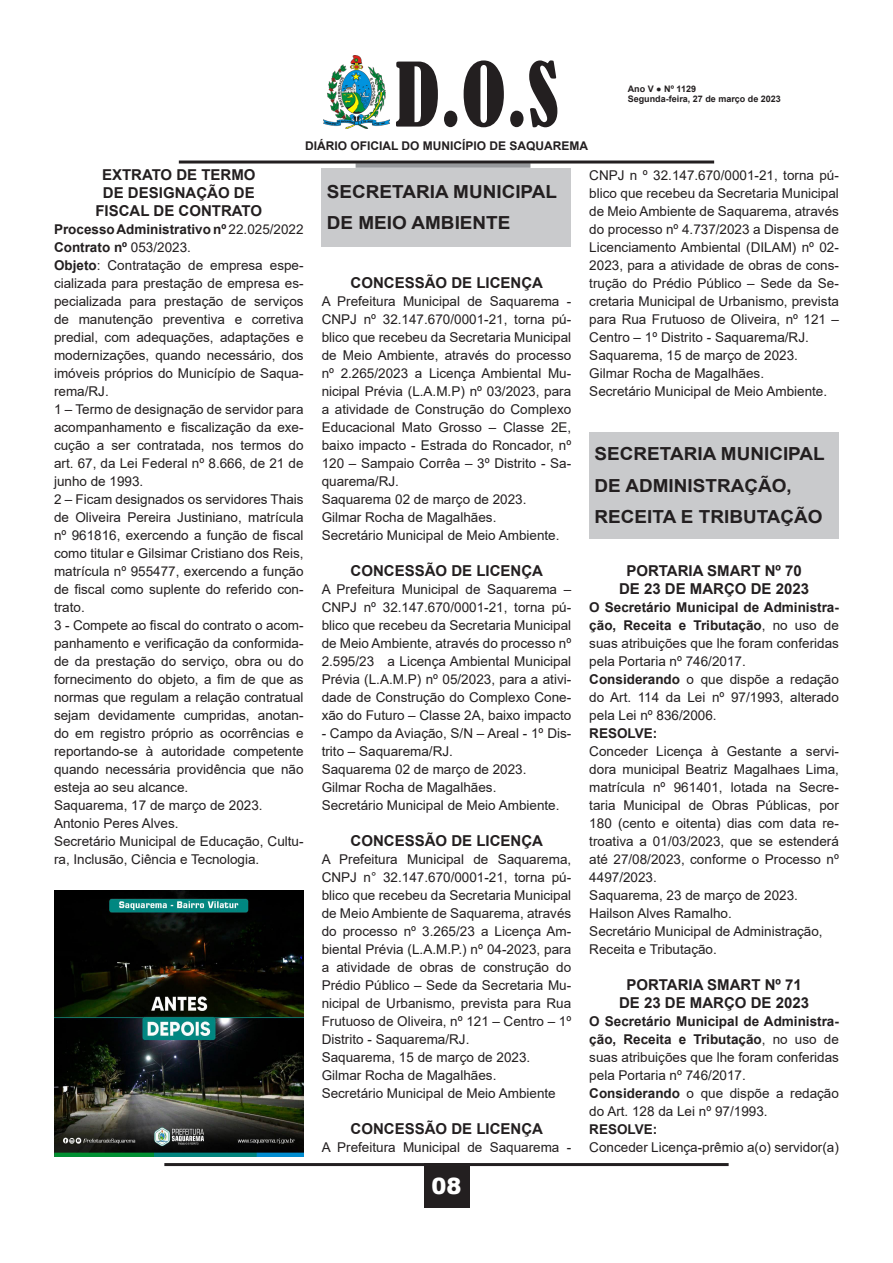
<style>
.page{position:relative;width:893px;height:1263px;background:#fff}
.page>*{position:absolute;margin:0;border:0;box-sizing:border-box;transform-origin:0 0}
.t1{font:condensed 82.5px "Bernard";color:#231f20}
.t2{font:900 22.5px "Arial";color:#fff}
.t3{font:700 18px "Arial";color:#231f20;scale:1.05 1}
.t4{font:700 15px "Arial";color:#231f20}
.t5{font:13.5px/18px "Arial";color:#231f20;text-align:justify}
.t6{font:700 13.5px "Arial";color:#231f20}
.t7{font:700 12px "Arial";color:#231f20}
.t8{font:700 9px/10.8px "Arial";color:#231f20}
.s1{font-weight:400}
.s2{font-weight:700}
</style>
<div class="page">
<hr style="left:164px;top:1163px;width:565px;height:3px;background:#231f20">
<div style="left:424px;top:1163px;width:45px;height:45px;background:#231f20"></div>
<img style="left:324px;top:55px;width:65px;height:73px">
<div style="left:356px;top:163px;width:174px;height:5px;background:#97999c"></div>
<hr style="left:179px;top:161px;width:535px;height:3px;background:#231f20">
<div style="left:322px;top:168px;width:249px;height:78px;background:#c9cacc"></div>
<div style="left:589px;top:432px;width:250px;height:107px;background:#c9cacc"></div>
<img style="left:54px;top:890px;width:250px;height:266px">
<h1 class="t1" style="left:395px;top:47px;width:165px">D.O.S</h1>
<p class="t7" style="left:305px;top:137px;width:285px">DIÁRIO OFICIAL DO MUNICÍPIO DE SAQUAREMA</p>
<p class="t8" style="left:628px;top:83px;width:155px">Ano V ● Nº 1129<br>Segunda-feira, 27 de março de 2023</p>
<p class="t4" style="left:102px;top:164px;width:155px">EXTRATO DE TERMO</p>
<p class="t4" style="left:103px;top:182px;width:153px">DE DESIGNAÇÃO DE</p>
<p class="t4" style="left:95px;top:200px;width:168px">FISCAL DE CONTRATO</p>
<p class="t6" style="left:54px;top:220px;width:251px">Processo Administrativo nº <span class="s1">22.025/2022</span></p>
<p class="t6" style="left:54px;top:238px;width:138px">Contrato nº <span class="s1">053/2023.</span></p>
<p class="t5" style="left:54px;top:256px;width:251px"><span class="s2">Objeto</span>: Contratação de empresa espe&shy;cializada para prestação de empresa es&shy;pecializada para prestação de serviços de manutenção preventiva e corretiva predial, com adequações, adaptações e modernizações, quando necessário, dos imóveis próprios do Município de Saqua&shy;rema/RJ.</p>
<p class="t5" style="left:54px;top:400px;width:251px">1 – Termo de designação de servidor para acompanhamento e fiscalização da exe&shy;cução a ser contratada, nos termos do art. 67, da Lei Federal nº 8.666, de 21 de junho de 1993.</p>
<p class="t5" style="left:54px;top:490px;width:251px">2 – Ficam designados os servidores Thais de Oliveira Pereira Justiniano, matrícula nº 961816, exercendo a função de fiscal como titular e Gilsimar Cristiano dos Reis, matrícula nº 955477, exercendo a função de fiscal como suplente do referido con&shy;trato.</p>
<p class="t5" style="left:54px;top:616px;width:251px">3 - Compete ao fiscal do contrato o acom&shy;panhamento e verificação da conformida&shy;de da prestação do serviço, obra ou do fornecimento do objeto, a fim de que as normas que regulam a relação contratual sejam devidamente cumpridas, anotan&shy;do em registro próprio as ocorrências e reportando-se à autoridade competente quando necessária providência que não esteja ao seu alcance.</p>
<p class="t5" style="left:54px;top:796px;width:210px">Saquarema, 17 de março de 2023.</p>
<p class="t5" style="left:54px;top:814px;width:126px">Antonio Peres Alves.</p>
<p class="t5" style="left:54px;top:832px;width:251px">Secretário Municipal de Educação, Cultu&shy;ra, Inclusão, Ciência e Tecnologia.</p>
<p class="t3" style="left:327px;top:179px;width:221px">SECRETARIA MUNICIPAL</p>
<p class="t3" style="left:327px;top:210px;width:176px">DE MEIO AMBIENTE</p>
<p class="t4" style="left:350px;top:272px;width:194px">CONCESSÃO DE LICENÇA</p>
<p class="t5" style="left:322px;top:292px;width:251px">A Prefeitura Municipal de Saquarema - CNPJ nº 32.147.670/0001-21, torna pú&shy;blico que recebeu da Secretaria Municipal de Meio Ambiente, através do processo nº 2.265/2023 a Licença Ambiental Mu&shy;nicipal Prévia (L.A.M.P) nº 03/2023, para a atividade de Construção do Complexo Educacional Mato Grosso – Classe 2E, baixo impacto - Estrada do Roncador, nº 120 – Sampaio Corrêa – 3º Distrito - Sa&shy;quarema/RJ.</p>
<p class="t5" style="left:322px;top:490px;width:206px">Saquarema 02 de março de 2023.</p>
<p class="t5" style="left:322px;top:508px;width:176px">Gilmar Rocha de Magalhães.</p>
<p class="t5" style="left:322px;top:526px;width:239px">Secretário Municipal de Meio Ambiente.</p>
<p class="t4" style="left:350px;top:560px;width:194px">CONCESSÃO DE LICENÇA</p>
<p class="t5" style="left:322px;top:580px;width:251px">A Prefeitura Municipal de Saquarema – CNPJ nº 32.147.670/0001-21, torna pú&shy;blico que recebeu da Secretaria Municipal de Meio Ambiente, através do processo nº 2.595/23 a Licença Ambiental Municipal Prévia (L.A.M.P) nº 05/2023, para a ativi&shy;dade de Construção do Complexo Cone&shy;xão do Futuro – Classe 2A, baixo impacto</p>
<p class="t5" style="left:322px;top:724px;width:251px">- Campo da Aviação, S/N – Areal - 1º Dis&shy;trito – Saquarema/RJ.</p>
<p class="t5" style="left:322px;top:760px;width:206px">Saquarema 02 de março de 2023.</p>
<p class="t5" style="left:322px;top:778px;width:176px">Gilmar Rocha de Magalhães.</p>
<p class="t5" style="left:322px;top:796px;width:239px">Secretário Municipal de Meio Ambiente.</p>
<p class="t4" style="left:350px;top:830px;width:194px">CONCESSÃO DE LICENÇA</p>
<p class="t5" style="left:322px;top:850px;width:251px">A Prefeitura Municipal de Saquarema, CNPJ n° 32.147.670/0001-21, torna pú&shy;blico que recebeu da Secretaria Municipal de Meio Ambiente de Saquarema, através do processo nº 3.265/23 a Licença Am&shy;biental Prévia (L.A.M.P.) nº 04-2023, para a atividade de obras de construção do Prédio Público – Sede da Secretaria Mu&shy;nicipal de Urbanismo, prevista para Rua Frutuoso de Oliveira, nº 121 – Centro – 1º Distrito - Saquarema/RJ.</p>
<p class="t5" style="left:322px;top:1048px;width:210px">Saquarema, 15 de março de 2023.</p>
<p class="t5" style="left:322px;top:1066px;width:176px">Gilmar Rocha de Magalhães.</p>
<p class="t5" style="left:322px;top:1084px;width:236px">Secretário Municipal de Meio Ambiente</p>
<p class="t4" style="left:350px;top:1118px;width:194px">CONCESSÃO DE LICENÇA</p>
<p class="t5" style="left:322px;top:1138px;width:251px">A Prefeitura Municipal de Saquarema -</p>
<h2 class="t2" style="left:431px;top:1170px;width:32px">08</h2>
<p class="t5" style="left:589px;top:166px;width:251px">CNPJ n º 32.147.670/0001-21, torna pú&shy;blico que recebeu da Secretaria Municipal de Meio Ambiente de Saquarema, através do processo nº 4.737/2023 a Dispensa de Licenciamento Ambiental (DILAM) nº 02- 2023, para a atividade de obras de cons&shy;trução do Prédio Público – Sede da Se&shy;cretaria Municipal de Urbanismo, prevista para Rua Frutuoso de Oliveira, nº 121 – Centro – 1º Distrito - Saquarema/RJ.</p>
<p class="t5" style="left:589px;top:346px;width:210px">Saquarema, 15 de março de 2023.</p>
<p class="t5" style="left:589px;top:364px;width:176px">Gilmar Rocha de Magalhães.</p>
<p class="t5" style="left:589px;top:382px;width:239px">Secretário Municipal de Meio Ambiente.</p>
<p class="t3" style="left:595px;top:441px;width:221px">SECRETARIA MUNICIPAL</p>
<p class="t3" style="left:595px;top:473px;width:189px">DE ADMINISTRAÇÃO,</p>
<p class="t3" style="left:595px;top:504px;width:219px">RECEITA E TRIBUTAÇÃO</p>
<p class="t4" style="left:626px;top:560px;width:177px">PORTARIA SMART Nº 70</p>
<p class="t4" style="left:619px;top:578px;width:192px">DE 23 DE MARÇO DE 2023</p>
<p class="t5" style="left:589px;top:598px;width:251px"><span class="s2">O Secretário Municipal de Administra&shy;ção, Receita e Tributação</span>, no uso de suas atribuições que lhe foram conferidas pela Portaria nº 746/2017.</p>
<p class="t5" style="left:589px;top:670px;width:251px"><span class="s2">Considerando</span> o que dispõe a redação do Art. 114 da Lei nº 97/1993, alterado pela Lei nº 836/2006.</p>
<p class="t6" style="left:589px;top:724px;width:70px">RESOLVE:</p>
<p class="t5" style="left:589px;top:742px;width:251px">Conceder Licença à Gestante a servi&shy;dora municipal Beatriz Magalhaes Lima, matrícula nº 961401, lotada na Secre&shy;taria Municipal de Obras Públicas, por 180 (cento e oitenta) dias com data re&shy;troativa a 01/03/2023, que se estenderá até 27/08/2023, conforme o Processo nº 4497/2023.</p>
<p class="t5" style="left:589px;top:886px;width:210px">Saquarema, 23 de março de 2023.</p>
<p class="t5" style="left:589px;top:904px;width:144px">Hailson Alves Ramalho.</p>
<p class="t5" style="left:589px;top:922px;width:235px">Secretário Municipal de Administração,</p>
<p class="t5" style="left:589px;top:940px;width:129px">Receita e Tributação.</p>
<p class="t4" style="left:626px;top:974px;width:177px">PORTARIA SMART Nº 71</p>
<p class="t4" style="left:619px;top:992px;width:192px">DE 23 DE MARÇO DE 2023</p>
<p class="t5" style="left:589px;top:1012px;width:251px"><span class="s2">O Secretário Municipal de Administra&shy;ção, Receita e Tributação</span>, no uso de suas atribuições que lhe foram conferidas pela Portaria nº 746/2017.</p>
<p class="t5" style="left:589px;top:1084px;width:251px"><span class="s2">Considerando</span> o que dispõe a redação do Art. 128 da Lei nº 97/1993.</p>
<p class="t6" style="left:589px;top:1120px;width:70px">RESOLVE:</p>
<p class="t5" style="left:589px;top:1138px;width:251px">Conceder Licença-prêmio a(o) servidor(a)</p>
</div>
